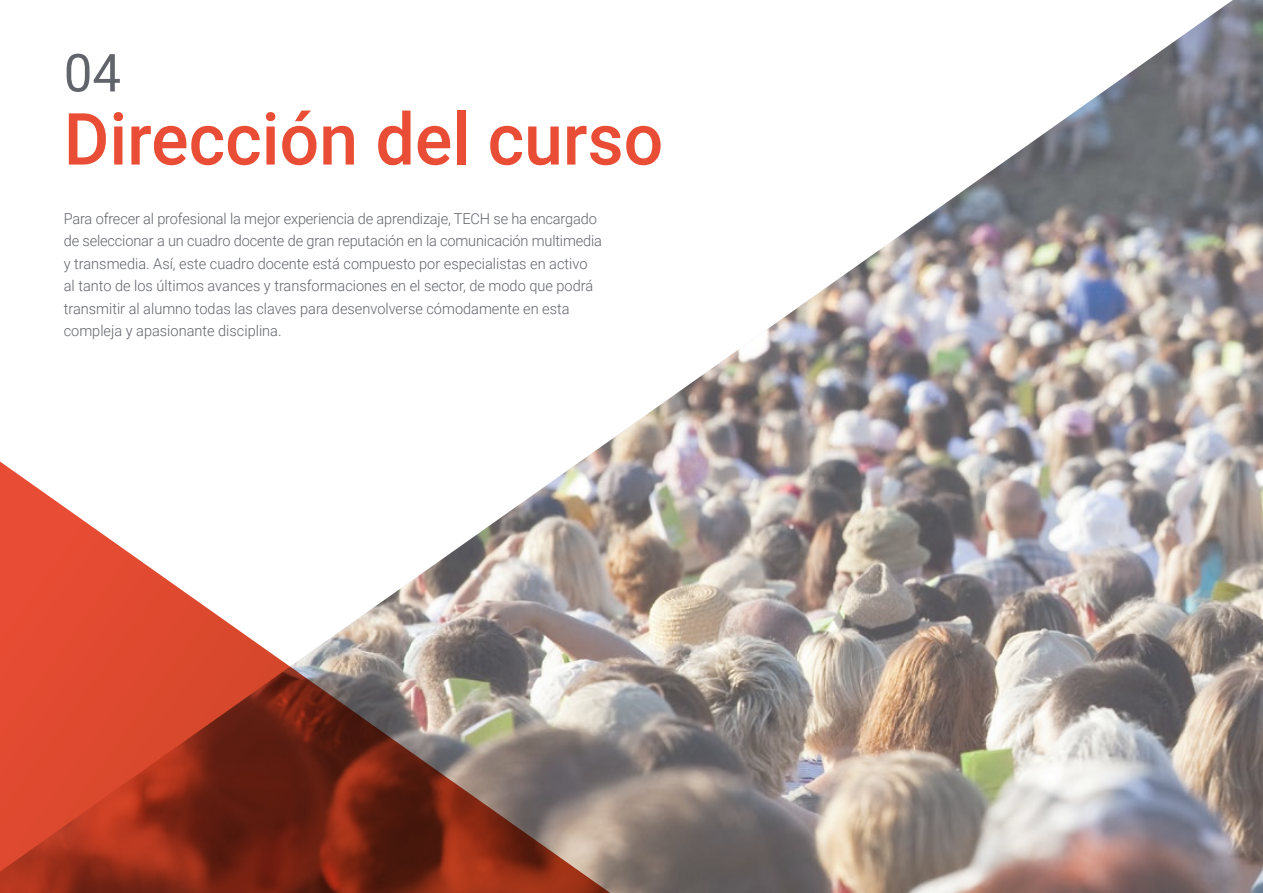
<style>
.page{position:relative;width:1263px;height:893px;background:#fff}
.page>*{position:absolute;margin:0;border:0;box-sizing:border-box;transform-origin:0 0}
.t1{font:500 72px "Roboto";color:#e94d35}
.t2{font:52.5px "Roboto";color:#61646a}
.t3{font:300 15px/22.5px "Roboto";color:#61646a}
</style>
<div class="page">
<img style="left:602px;top:0;width:661px;height:893px">
<svg style="left:0;top:446px;width:640px;height:447px"></svg>
<h2 class="t2" style="left:64px;top:36px;width:59px">04</h2>
<h1 class="t1" style="left:64px;top:89px;width:601px">Dirección del curso</h1>
<p class="t3" style="left:64px;top:207px;width:540px">Para ofrecer al profesional la mejor experiencia de aprendizaje, TECH se ha encargado de seleccionar a un cuadro docente de gran reputación en la comunicación multimedia y transmedia. Así, este cuadro docente está compuesto por especialistas en activo al tanto de los últimos avances y transformaciones en el sector, de modo que podrá transmitir al alumno todas las claves para desenvolverse cómodamente en esta compleja y apasionante disciplina.</p>
</div>
